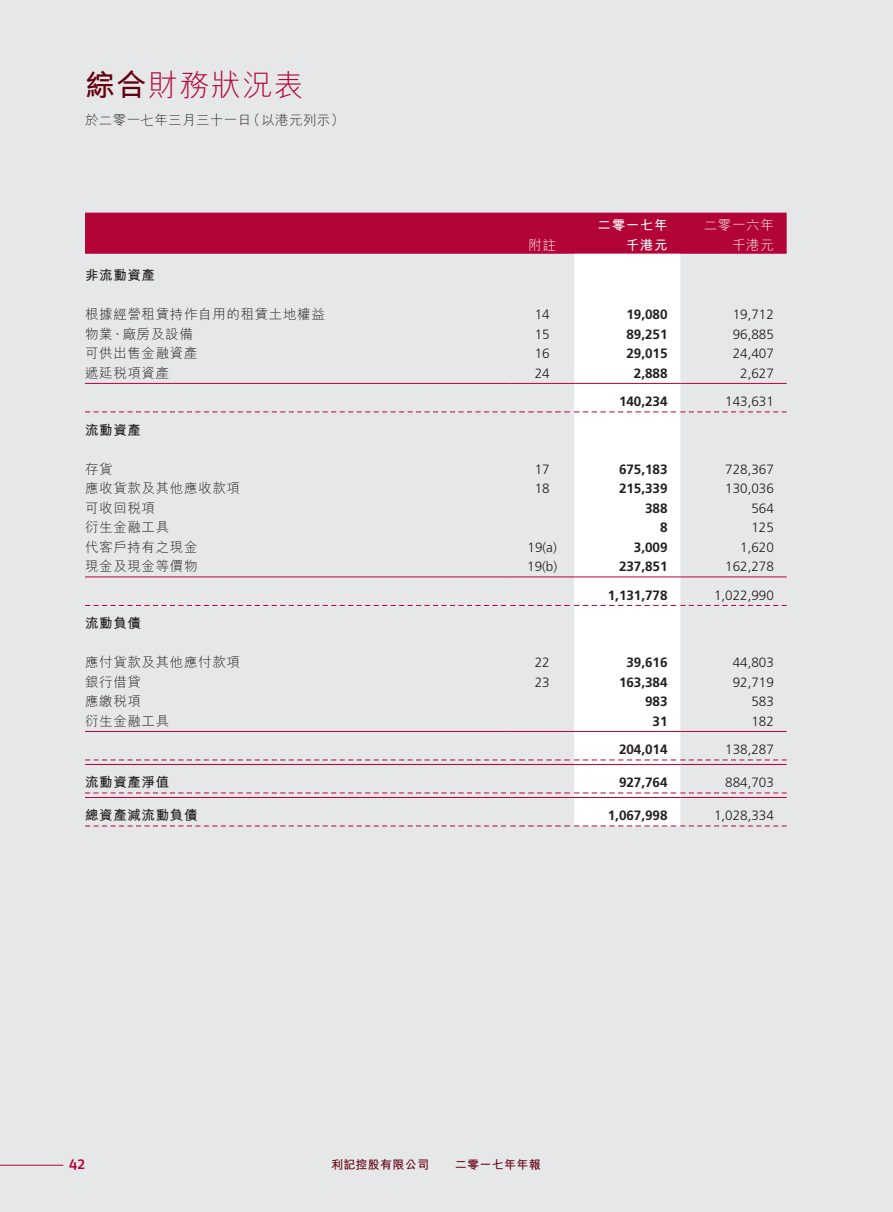
<style>
.page{position:relative;width:893px;height:1212px;background:#e6e7e9}
.page>*{position:absolute;margin:0;border:0;box-sizing:border-box;transform-origin:0 0}
.t1{font:300 30px "M Hei HK";letter-spacing:.05em;color:#b30437}
.t2{font:500 15px "Unit";color:#b30437}
.Body_Text{font:300 13.5px "Frutiger LT Std";color:#231f20}
.Body_Text-2{font:700 13.5px "Frutiger LT Std";color:#231f20}
.Body_Text-3{font:300 13.5px "M Hei HK";letter-spacing:.05em;color:#231f20}
.Body_Text-4{font:700 13.5px "M Hei HK";letter-spacing:.05em;color:#231f20}
.Body_Text-5{font:300 13.5px "M Hei HK";letter-spacing:.03em;color:#231f20}
.Body_Text-6{font:300 13.5px "M Hei HK";letter-spacing:.05em;color:#fff}
.Body_Text-7{font:700 13.5px "M Hei HK";letter-spacing:.05em;color:#fff}
.t3{font:700 12px "M Hei HK";letter-spacing:.025em;color:#64000e}
.s1{font-weight:700;color:#64000e}
</style>
<div class="page">
<hr style="left:0;top:1165px;width:63px;height:1px;background:#b30437">
<div style="left:85px;top:213px;width:702px;height:41px;background:#b30437"></div>
<div style="left:574px;top:254px;width:106px;height:571px;background:#fff"></div>
<hr style="left:85px;top:383px;width:425px;height:1px;background:#b30437">
<hr style="left:510px;top:383px;width:64px;height:1px;background:#b30437">
<hr style="left:574px;top:383px;width:106px;height:1px;background:#b30437">
<hr style="left:680px;top:383px;width:107px;height:1px;background:#b30437">
<svg style="left:85px;top:411px;width:702px;height:1px"></svg>
<hr style="left:85px;top:576px;width:425px;height:1px;background:#b30437">
<hr style="left:510px;top:576px;width:64px;height:1px;background:#b30437">
<hr style="left:574px;top:576px;width:106px;height:1px;background:#b30437">
<hr style="left:680px;top:576px;width:107px;height:1px;background:#b30437">
<svg style="left:85px;top:605px;width:702px;height:1px"></svg>
<hr style="left:85px;top:731px;width:425px;height:1px;background:#b30437">
<hr style="left:510px;top:731px;width:64px;height:1px;background:#b30437">
<hr style="left:574px;top:731px;width:106px;height:1px;background:#b30437">
<hr style="left:680px;top:731px;width:107px;height:1px;background:#b30437">
<svg style="left:85px;top:759px;width:702px;height:1px"></svg>
<hr style="left:85px;top:764px;width:425px;height:1px;background:#b30437">
<hr style="left:510px;top:764px;width:64px;height:1px;background:#b30437">
<hr style="left:574px;top:764px;width:106px;height:1px;background:#b30437">
<hr style="left:680px;top:764px;width:107px;height:1px;background:#b30437">
<svg style="left:85px;top:792px;width:702px;height:1px"></svg>
<hr style="left:85px;top:797px;width:425px;height:1px;background:#b30437">
<hr style="left:510px;top:797px;width:64px;height:1px;background:#b30437">
<hr style="left:574px;top:797px;width:106px;height:1px;background:#b30437">
<hr style="left:680px;top:797px;width:107px;height:1px;background:#b30437">
<svg style="left:85px;top:825px;width:702px;height:1px"></svg>
<p class="t1" style="left:85px;top:69px;width:220px"><span class="s1">綜合</span>財務狀況表</p>
<p class="Body_Text-5" style="left:85px;top:113px;width:261px">於二零一七年三月三十一日（以港元列示）</p>
<p class="Body_Text-7" style="left:597px;top:216px;width:72px">二零一七年</p>
<p class="Body_Text-6" style="left:704px;top:219px;width:72px">二零一六年</p>
<p class="Body_Text-6" style="left:528px;top:238px;width:29px">附註</p>
<p class="Body_Text-7" style="left:626px;top:235px;width:43px">千港元</p>
<p class="Body_Text-6" style="left:732px;top:238px;width:43px">千港元</p>
<p class="Body_Text-4" style="left:85px;top:265px;width:72px">非流動資產</p>
<p class="Body_Text-3" style="left:85px;top:307px;width:241px">根據經營租賃持作自用的租賃土地權益</p>
<p class="Body_Text" style="left:535px;top:307px;width:16px">14</p>
<p class="Body_Text-2" style="left:626px;top:306px;width:43px">19,080</p>
<p class="Body_Text" style="left:733px;top:307px;width:43px">19,712</p>
<p class="Body_Text-3" style="left:85px;top:327px;width:109px">物業、廠房及設備</p>
<p class="Body_Text" style="left:535px;top:326px;width:16px">15</p>
<p class="Body_Text-2" style="left:626px;top:326px;width:43px">89,251</p>
<p class="Body_Text" style="left:733px;top:326px;width:43px">96,885</p>
<p class="Body_Text-3" style="left:85px;top:346px;width:114px">可供出售金融資產</p>
<p class="Body_Text" style="left:535px;top:346px;width:16px">16</p>
<p class="Body_Text-2" style="left:626px;top:345px;width:43px">29,015</p>
<p class="Body_Text" style="left:733px;top:346px;width:43px">24,407</p>
<p class="Body_Text-3" style="left:85px;top:366px;width:86px">遞延稅項資產</p>
<p class="Body_Text" style="left:535px;top:365px;width:16px">24</p>
<p class="Body_Text-2" style="left:634px;top:365px;width:35px">2,888</p>
<p class="Body_Text" style="left:740px;top:365px;width:35px">2,627</p>
<p class="Body_Text-2" style="left:619px;top:393px;width:50px">140,234</p>
<p class="Body_Text" style="left:725px;top:394px;width:50px">143,631</p>
<p class="Body_Text-4" style="left:85px;top:420px;width:57px">流動資產</p>
<p class="Body_Text-3" style="left:85px;top:462px;width:29px">存貨</p>
<p class="Body_Text" style="left:535px;top:461px;width:16px">17</p>
<p class="Body_Text-2" style="left:619px;top:461px;width:50px">675,183</p>
<p class="Body_Text" style="left:725px;top:461px;width:50px">728,367</p>
<p class="Body_Text-3" style="left:85px;top:481px;width:156px">應收貨款及其他應收款項</p>
<p class="Body_Text" style="left:535px;top:481px;width:16px">18</p>
<p class="Body_Text-2" style="left:619px;top:480px;width:50px">215,339</p>
<p class="Body_Text" style="left:725px;top:481px;width:50px">130,036</p>
<p class="Body_Text-3" style="left:85px;top:501px;width:72px">可收回稅項</p>
<p class="Body_Text-2" style="left:645px;top:500px;width:24px">388</p>
<p class="Body_Text" style="left:751px;top:500px;width:24px">564</p>
<p class="Body_Text-3" style="left:85px;top:520px;width:86px">衍生金融工具</p>
<p class="Body_Text-2" style="left:660px;top:519px;width:9px">8</p>
<p class="Body_Text" style="left:751px;top:520px;width:24px">125</p>
<p class="Body_Text-3" style="left:85px;top:540px;width:114px">代客戶持有之現金</p>
<p class="Body_Text" style="left:528px;top:539px;width:31px">19(a)</p>
<p class="Body_Text-2" style="left:634px;top:539px;width:35px">3,009</p>
<p class="Body_Text" style="left:740px;top:539px;width:35px">1,620</p>
<p class="Body_Text-3" style="left:85px;top:559px;width:114px">現金及現金等價物</p>
<p class="Body_Text" style="left:527px;top:559px;width:31px">19(b)</p>
<p class="Body_Text-2" style="left:619px;top:558px;width:50px">237,851</p>
<p class="Body_Text" style="left:725px;top:559px;width:50px">162,278</p>
<p class="Body_Text-2" style="left:608px;top:587px;width:61px">1,131,778</p>
<p class="Body_Text" style="left:714px;top:587px;width:61px">1,022,990</p>
<p class="Body_Text-4" style="left:85px;top:613px;width:57px">流動負債</p>
<p class="Body_Text-3" style="left:85px;top:655px;width:156px">應付貨款及其他應付款項</p>
<p class="Body_Text" style="left:535px;top:655px;width:16px">22</p>
<p class="Body_Text-2" style="left:626px;top:654px;width:43px">39,616</p>
<p class="Body_Text" style="left:733px;top:655px;width:43px">44,803</p>
<p class="Body_Text-3" style="left:85px;top:675px;width:57px">銀行借貸</p>
<p class="Body_Text" style="left:535px;top:674px;width:16px">23</p>
<p class="Body_Text-2" style="left:619px;top:674px;width:50px">163,384</p>
<p class="Body_Text" style="left:733px;top:674px;width:43px">92,719</p>
<p class="Body_Text-3" style="left:85px;top:694px;width:57px">應繳稅項</p>
<p class="Body_Text-2" style="left:645px;top:693px;width:24px">983</p>
<p class="Body_Text" style="left:751px;top:694px;width:24px">583</p>
<p class="Body_Text-3" style="left:85px;top:714px;width:86px">衍生金融工具</p>
<p class="Body_Text-2" style="left:653px;top:713px;width:16px">31</p>
<p class="Body_Text" style="left:751px;top:713px;width:24px">182</p>
<p class="Body_Text-2" style="left:619px;top:741px;width:50px">204,014</p>
<p class="Body_Text" style="left:725px;top:742px;width:50px">138,287</p>
<p class="Body_Text-4" style="left:85px;top:772px;width:86px">流動資產淨值</p>
<p class="Body_Text-2" style="left:619px;top:774px;width:50px">927,764</p>
<p class="Body_Text" style="left:725px;top:775px;width:50px">884,703</p>
<p class="Body_Text-4" style="left:85px;top:805px;width:114px">總資產減流動負債</p>
<p class="Body_Text-2" style="left:608px;top:807px;width:61px">1,067,998</p>
<p class="Body_Text" style="left:714px;top:808px;width:61px">1,028,334</p>
<p class="t2" style="left:69px;top:1155px;width:18px">42</p>
<p class="t3" style="left:331px;top:1156px;width:100px">利記控股有限公司</p>
<p class="t3" style="left:455px;top:1156px;width:87px">二零一七年年報</p>
</div>
